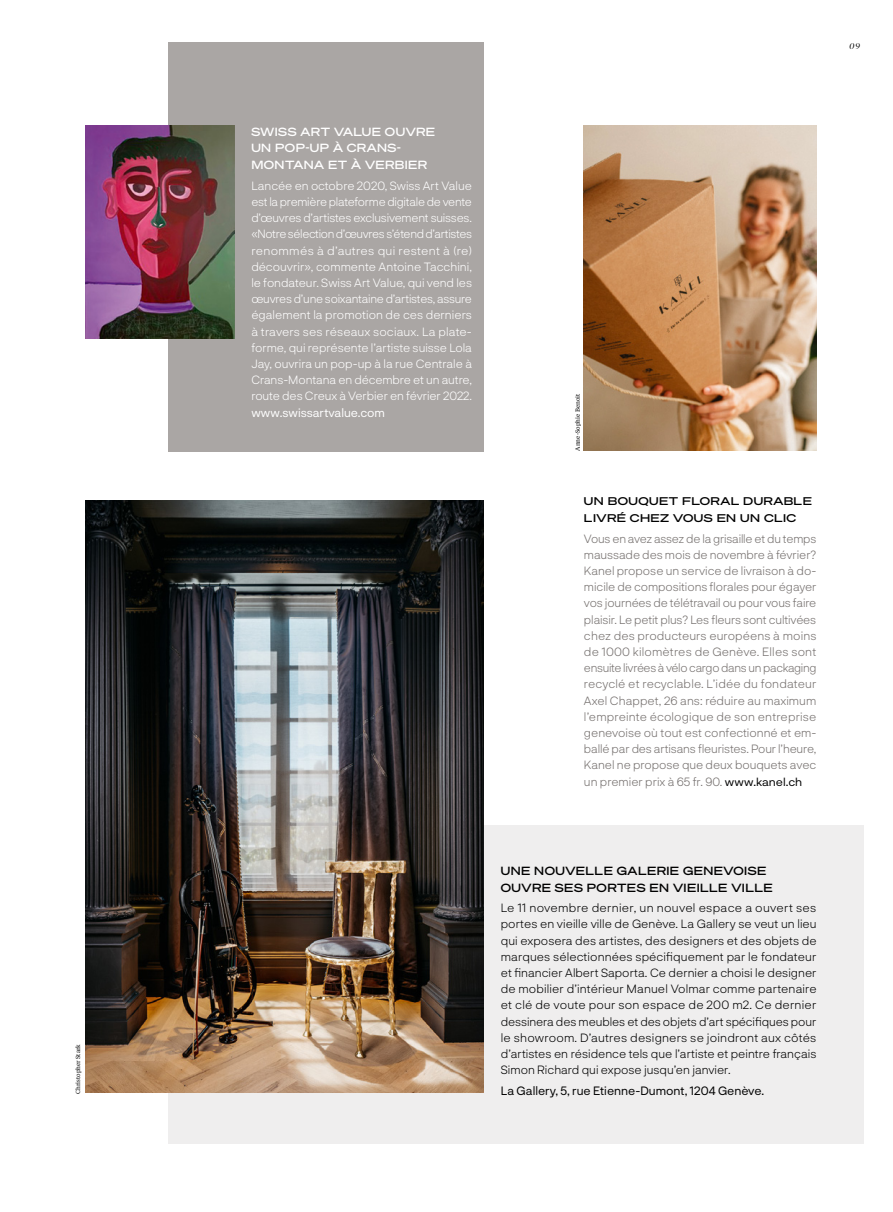
<style>
.page{position:relative;width:893px;height:1212px;background:#fff}
.page>*{position:absolute;margin:0;border:0;box-sizing:border-box;transform-origin:0 0}
.t1{font:300 12px/16.2px "Neurial Grotesk";color:#75706e;text-align:justify}
.t2{font:300 12px/16.2px "Neurial Grotesk";color:#000;text-align:justify}
.t3{font:300 12px/16.2px "Neurial Grotesk";letter-spacing:-.005em;color:#fff;text-align:justify}
.t4{font:12px "Neurial Grotesk";color:#000}
.t5{font:12px "Neurial Grotesk";color:#fff}
.t6{font:11.55px/16.8px "Sohne Breit Kraftig";letter-spacing:.04em;color:#000}
.t7{font:11.55px/16.8px "Sohne Breit Kraftig";letter-spacing:.04em;color:#fff}
.t8{font:10.95px/16.8px "Sohne Breit Kraftig";letter-spacing:.04em;color:#000;scale:1.06 1}
.t9{font:italic 300 8.25px "Tiempos Fine";color:#000}
.t10{font:6px "Tiempos Text";color:#000}
.s1{font-weight:400;font-size:11.4px;color:#000}
</style>
<div class="page">
<div style="left:168px;top:43px;width:316px;height:409px;background:#aaa6a4"></div>
<div style="left:168px;top:825px;width:695px;height:319px;background:#efeeee"></div>
<img style="left:85px;top:125px;width:149px;height:213px">
<img style="left:584px;top:125px;width:232px;height:326px">
<img style="left:85px;top:500px;width:399px;height:593px">
<p class="t10" style="left:76px;top:1094px;width:51px;rotate:-90deg">Christopher Stark</p>
<p class="t7" style="left:251px;top:123px;width:185px">SWISS ART VALUE OUVRE<br>UN POP-UP À CRANS-<br>MONTANA ET À VERBIER</p>
<p class="t3" style="left:251px;top:178px;width:222px">Lancée en octobre 2020, Swiss Art Value est la première plateforme digitale de vente d’œuvres d’artistes exclusivement suisses. «Notre sélection d’œuvres s’étend d’artistes renommés à d’autres qui restent à (re) découvrir», commente Antoine Tacchini, le fondateur. Swiss Art Value, qui vend les œuvres d’une soixantaine d’artistes, assure également la promotion de ces derniers à travers ses réseaux sociaux. La plate&shy;forme, qui représente l’artiste suisse Lola Jay, ouvrira un pop-up à la rue Centrale à Crans-Montana en décembre et un autre, route des Creux à Verbier en février 2022.</p>
<p class="t5" style="left:251px;top:408px;width:135px">www.swissartvalue.com</p>
<p class="t10" style="left:575px;top:451px;width:58px;rotate:-90deg">Anne-Sophie Benoit</p>
<p class="t8" style="left:584px;top:492px;width:216px">UN BOUQUET FLORAL DURABLE<br>LIVRÉ CHEZ VOUS EN UN CLIC</p>
<p class="t1" style="left:584px;top:531px;width:234px">Vous en avez assez de la grisaille et du temps maussade des mois de novembre à février?<br>Kanel propose un service de livraison à do&shy;micile de compositions florales pour égayer vos journées de télétravail ou pour vous faire plaisir. Le petit plus? Les fleurs sont cultivées chez des producteurs européens à moins de 1000 kilomètres de Genève. Elles sont ensuite livrées à vélo cargo dans un packaging recyclé et recyclable. L’idée du fondateur Axel Chappet, 26 ans: réduire au maximum l’empreinte écologique de son entreprise genevoise où tout est confectionné et em&shy;ballé par des artisans fleuristes. Pour l’heure, Kanel ne propose que deux bouquets avec un premier prix à 65 fr. 90. <span class="s1">www.kanel.ch</span></p>
<p class="t6" style="left:501px;top:862px;width:273px">UNE NOUVELLE GALERIE GENEVOISE<br>OUVRE SES PORTES EN VIEILLE VILLE</p>
<p class="t2" style="left:501px;top:901px;width:317px">Le 11 novembre dernier, un nouvel espace a ouvert ses portes en vieille ville de Genève. La Gallery se veut un lieu qui exposera des artistes, des designers et des objets de marques sélectionnées spécifiquement par le fondateur et financier Albert Saporta. Ce dernier a choisi le designer de mobilier d’intérieur Manuel Volmar comme partenaire et clé de voute pour son espace de 200 m2. Ce dernier dessinera des meubles et des objets d’art spécifiques pour le showroom. D’autres designers se joindront aux côtés d’artistes en résidence tels que l’artiste et peintre français Simon Richard qui expose jusqu’en janvier.</p>
<p class="t4" style="left:501px;top:1086px;width:265px">La Gallery, 5, rue Etienne-Dumont, 1204 Genève.</p>
<p class="t9" style="left:849px;top:41px;width:12px">09</p>
</div>
